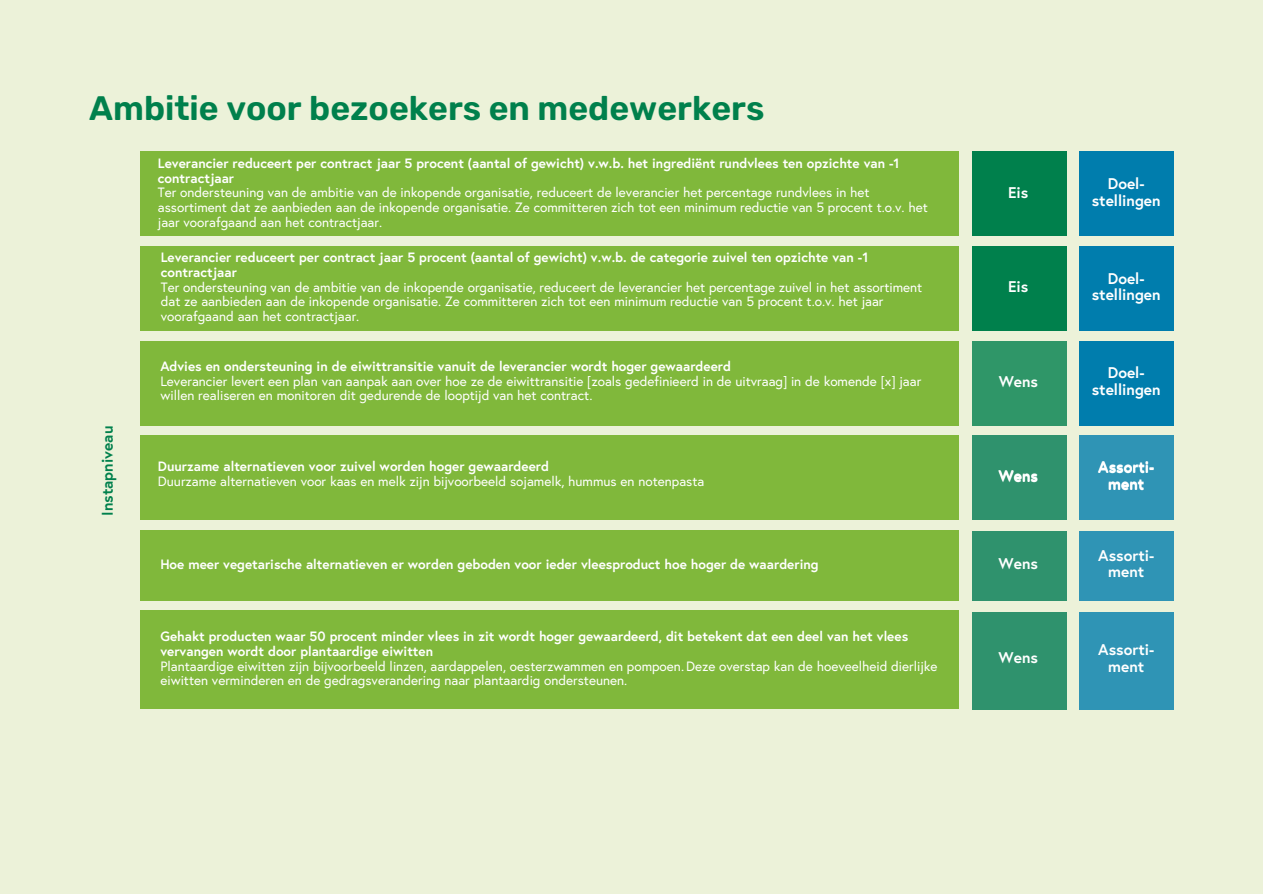
<style>
.page{position:relative;width:1263px;height:894px;background:#fff}
.page>*{position:absolute;margin:0;border:0;box-sizing:border-box;transform-origin:0 0}
.t1{font:600 33.9px "Rubik";color:#00804c}
.t2{font:700 15.45px/17px "Europa";color:#fff;text-align:center}
.t3{font:700 15.45px "Europa";color:#00804c}
.t4{font:13.5px/14.7px "Europa";color:#fff}
.t5{font:700 13.5px/14.7px "Europa";color:#fff}
</style>
<div class="page">
<div style="left:0;top:0;width:1263px;height:893px;background:#ecf2d9"></div>
<div style="left:140px;top:152px;width:819px;height:84px;background:#80b83b"></div>
<div style="left:1079px;top:152px;width:94px;height:84px;background:#007dad"></div>
<div style="left:1079px;top:246px;width:94px;height:84px;background:#007dad"></div>
<div style="left:972px;top:152px;width:94px;height:84px;background:#00804c"></div>
<div style="left:972px;top:246px;width:94px;height:84px;background:#00804c"></div>
<div style="left:140px;top:246px;width:819px;height:84px;background:#80b83b"></div>
<div style="left:140px;top:435px;width:819px;height:84px;background:#80b83b"></div>
<div style="left:140px;top:341px;width:819px;height:84px;background:#80b83b"></div>
<div style="left:140px;top:530px;width:819px;height:70px;background:#80b83b"></div>
<div style="left:140px;top:610px;width:819px;height:99px;background:#80b83b"></div>
<div style="left:1079px;top:341px;width:94px;height:84px;background:#007dad"></div>
<div style="left:972px;top:341px;width:94px;height:84px;background:#2f9668"></div>
<div style="left:1079px;top:435px;width:94px;height:84px;background:#2f94b5"></div>
<div style="left:972px;top:435px;width:94px;height:84px;background:#2f926d"></div>
<div style="left:1079px;top:530px;width:94px;height:70px;background:#2f94b5"></div>
<div style="left:972px;top:530px;width:94px;height:70px;background:#2f926d"></div>
<div style="left:1079px;top:611px;width:95px;height:98px;background:#2f94b5"></div>
<div style="left:972px;top:611px;width:94px;height:98px;background:#2f926d"></div>
<h1 class="t1" style="left:89px;top:89px;width:677px">Ambitie voor bezoekers en medewerkers</h1>
<p class="t5" style="left:158px;top:157px;width:743px">Leverancier reduceert per contract jaar 5 procent (aantal of gewicht) v.w.b. het ingrediënt rundvlees ten opzichte van -1 contractjaar</p>
<p class="t4" style="left:158px;top:186px;width:771px">Ter ondersteuning van de ambitie van de inkopende organisatie, reduceert de leverancier het percentage rundvlees in het assortiment dat ze aanbieden aan de inkopende organisatie. Ze committeren zich tot een minimum reductie van 5 procent t.o.v. het jaar voorafgaand aan het contractjaar.</p>
<p class="t3" style="left:101px;top:515px;width:91px;rotate:-90deg">Instapniveau</p>
<p class="t5" style="left:161px;top:251px;width:709px">Leverancier reduceert per contract jaar 5 procent (aantal of gewicht) v.w.b. de categorie zuivel ten opzichte van -1 contractjaar</p>
<p class="t4" style="left:161px;top:280px;width:763px">Ter ondersteuning van de ambitie van de inkopende organisatie, reduceert de leverancier het percentage zuivel in het assortiment dat ze aanbieden aan de inkopende organisatie. Ze committeren zich tot een minimum reductie van 5 procent t.o.v. het jaar voorafgaand aan het contractjaar.</p>
<p class="t5" style="left:160px;top:360px;width:572px">Advies en ondersteuning in de eiwittransitie vanuit de leverancier wordt hoger gewaardeerd</p>
<p class="t4" style="left:160px;top:374px;width:762px">Leverancier levert een plan van aanpak aan over hoe ze de eiwittransitie [zoals gedefinieerd in de uitvraag] in de komende [x] jaar willen realiseren en monitoren dit gedurende de looptijd van het contract.</p>
<p class="t5" style="left:158px;top:460px;width:393px">Duurzame alternatieven voor zuivel worden hoger gewaardeerd</p>
<p class="t4" style="left:158px;top:475px;width:548px">Duurzame alternatieven voor kaas en melk zijn bijvoorbeeld sojamelk, hummus en notenpasta</p>
<p class="t5" style="left:160px;top:557px;width:660px">Hoe meer vegetarische alternatieven er worden geboden voor ieder vleesproduct hoe hoger de waardering</p>
<p class="t5" style="left:160px;top:630px;width:749px">Gehakt producten waar 50 procent minder vlees in zit wordt hoger gewaardeerd, dit betekent dat een deel van het vlees vervangen wordt door plantaardige eiwitten</p>
<p class="t4" style="left:160px;top:659px;width:779px">Plantaardige eiwitten zijn bijvoorbeeld linzen, aardappelen, oesterzwammen en pompoen.Deze overstap kan de hoeveelheid dierlijke eiwitten verminderen en de gedragsverandering naar plantaardig ondersteunen.</p>
<p class="t2" style="left:1008px;top:185px;width:22px">Eis</p>
<p class="t2" style="left:1008px;top:279px;width:22px">Eis</p>
<p class="t2" style="left:1092px;top:176px;width:70px">Doel&shy;stellingen</p>
<p class="t2" style="left:1092px;top:270px;width:70px">Doel&shy;stellingen</p>
<p class="t2" style="left:999px;top:374px;width:41px">Wens</p>
<p class="t2" style="left:1092px;top:365px;width:70px">Doel&shy;stellingen</p>
<p class="t2" style="left:999px;top:469px;width:41px">Wens</p>
<p class="t2" style="left:999px;top:556px;width:41px">Wens</p>
<p class="t2" style="left:999px;top:650px;width:41px">Wens</p>
<p class="t2" style="left:1098px;top:459px;width:57px">Assorti&shy;ment</p>
<p class="t2" style="left:1098px;top:547px;width:57px">Assorti&shy;ment</p>
<p class="t2" style="left:1098px;top:642px;width:57px">Assorti&shy;ment</p>
</div>
